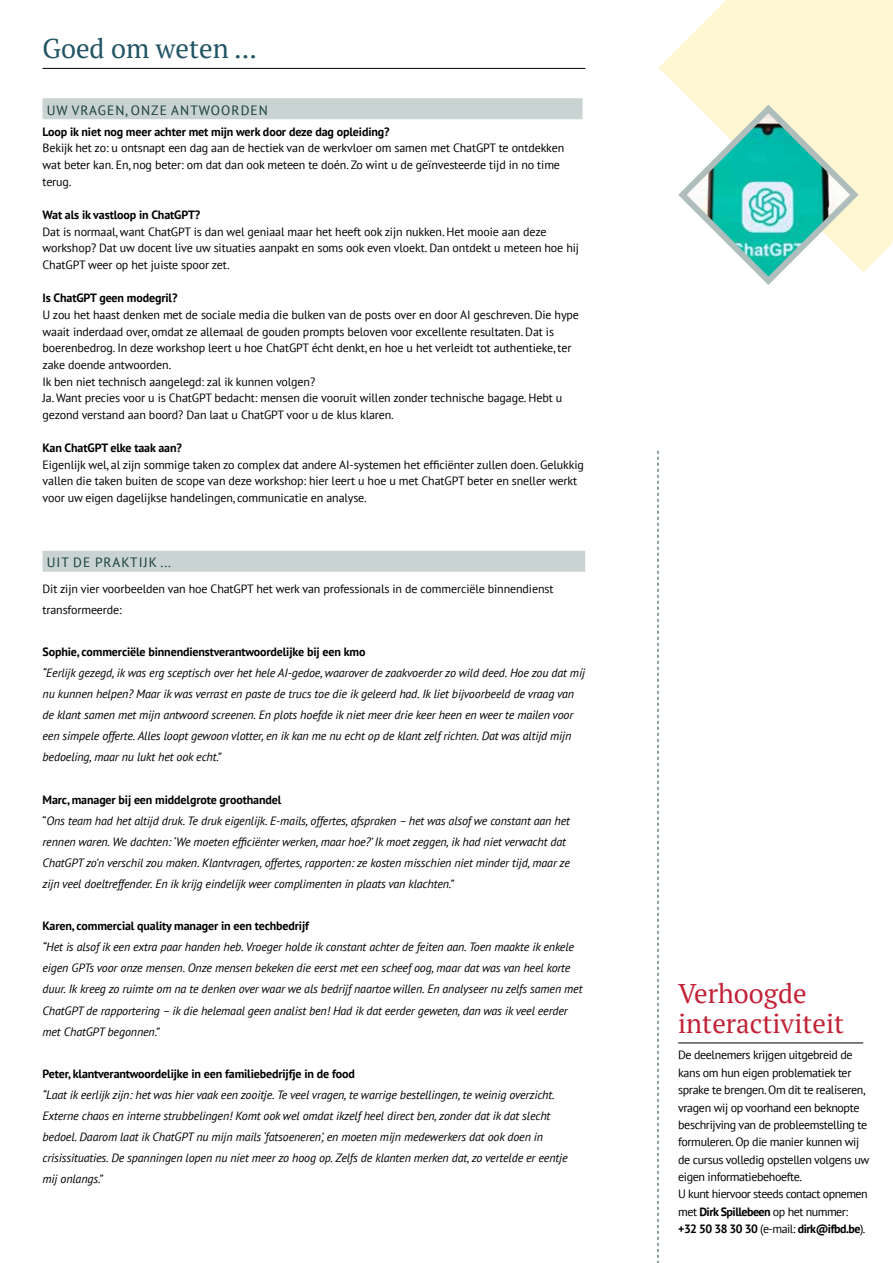
<style>
.page{position:relative;width:893px;height:1263px;background:#fff}
.page>*{position:absolute;margin:0;border:0;box-sizing:border-box;transform-origin:0 0}
.t1{font:27px/30px "PT Serif";color:#c12337}
.t2{font:27px "PT Serif";color:#215464}
.t3{font:13.5px "PT Sans";letter-spacing:.08em;color:#173d3a}
.t4{font:italic 12px/21.1px "PT Sans";letter-spacing:-.01em;color:#000}
.t5{font:12px/16.6px "PT Sans";letter-spacing:-.01em;color:#000}
.t6{font:12px/17.4px "PT Sans";letter-spacing:-.03em;color:#000}
.t7{font:700 12px "PT Sans";letter-spacing:-.01em;color:#000}
.s1{font-weight:700;font-style:normal}
.s2{font-style:normal}
.s3{font-weight:700}
</style>
<div class="page">
<svg style="left:658px;top:0;width:235px;height:272px;fill:#fff6d2"></svg>
<hr style="left:43px;top:68px;width:542px;height:1px;background:#000">
<svg style="left:658px;top:451px;width:1px;height:812px"></svg>
<hr style="left:678px;top:1042px;width:185px;height:1px;background:#000">
<svg style="left:674px;top:100px;width:189px;height:185px"></svg>
<div style="left:43px;top:98px;width:540px;height:21px;background:#c9d3d2"></div>
<div style="left:43px;top:551px;width:542px;height:21px;background:#c9d3d2"></div>
<h1 class="t2" style="left:43px;top:31px;width:216px">Goed om weten ...</h1>
<p class="t3" style="left:47px;top:101px;width:223px">UW VRAGEN, ONZE ANTWOORDEN</p>
<p class="t7" style="left:43px;top:123px;width:349px">Loop ik niet nog meer achter met mijn werk door deze dag opleiding?</p>
<p class="t5" style="left:43px;top:139px;width:523px">Bekijk het zo: u ontsnapt een dag aan de hectiek van de werkvloer om samen met ChatGPT te ontdekken wat beter kan. En, nog beter: om dat dan ook meteen te doén. Zo wint u de geïnvesteerde tijd in no time terug.</p>
<p class="t7" style="left:43px;top:207px;width:159px">Wat als ik vastloop in ChatGPT?</p>
<p class="t5" style="left:43px;top:223px;width:538px">Dat is normaal, want ChatGPT is dan wel geniaal maar het heeft ook zijn nukken. Het mooie aan deze workshop? Dat uw docent live uw situaties aanpakt en soms ook even vloekt. Dan ontdekt u meteen hoe hij<br>ChatGPT weer op het juiste spoor zet.</p>
<p class="t7" style="left:43px;top:290px;width:136px">Is ChatGPT geen modegril?</p>
<p class="t5" style="left:43px;top:306px;width:538px">U zou het haast denken met de sociale media die bulken van de posts over en door AI geschreven. Die hype waait inderdaad over, omdat ze allemaal de gouden prompts beloven voor excellente resultaten. Dat is boerenbedrog. In deze workshop leert u hoe ChatGPT écht denkt, en hoe u het verleidt tot authentieke, ter zake doende antwoorden.<br>Ik ben niet technisch aangelegd: zal ik kunnen volgen?<br>Ja. Want precies voor u is ChatGPT bedacht: mensen die vooruit willen zonder technische bagage. Hebt u gezond verstand aan boord? Dan laat u ChatGPT voor u de klus klaren.</p>
<p class="t7" style="left:43px;top:440px;width:141px">Kan ChatGPT elke taak aan?</p>
<p class="t5" style="left:43px;top:456px;width:543px">Eigenlijk wel, al zijn sommige taken zo complex dat andere AI-systemen het efficiënter zullen doen. Gelukkig vallen die taken buiten de scope van deze workshop: hier leert u hoe u met ChatGPT beter en sneller werkt voor uw eigen dagelijkse handelingen, communicatie en analyse.</p>
<p class="t3" style="left:47px;top:554px;width:126px">UIT DE PRAKTIJK ...</p>
<p class="t5" style="left:43px;top:577px;width:512px;line-height:21.1px">Dit zijn vier voorbeelden van hoe ChatGPT het werk van professionals in de commerciële binnendienst transformeerde:</p>
<p class="t7" style="left:43px;top:644px;width:324px">Sophie, commerciële binnendienstverantwoordelijke bij een kmo</p>
<p class="t4" style="left:43px;top:662px;width:544px">“Eerlijk gezegd, ik was erg sceptisch over het hele AI-gedoe, waarover de zaakvoerder zo wild deed. Hoe zou dat míj nu kunnen helpen? Maar ik was verrast en paste de trucs toe die ik geleerd had. Ik liet bijvoorbeeld de vraag van de klant samen met mijn antwoord screenen. En plots hoefde ik niet meer drie keer heen en weer te mailen voor een simpele offerte. Alles loopt gewoon vlotter, en ik kan me nu echt op de klant zelf richten. Dat was altijd mijn bedoeling, maar nu lukt het ook echt.”</p>
<p class="t4" style="left:43px;top:788px;width:529px"><span class="s1">Marc, manager bij een middelgrote groothandel<br></span><span class="s2">“</span>Ons team had het altijd druk. Te druk eigenlijk. E-mails, offertes, afspraken – het was alsof we constant aan het rennen waren. We dachten: ‘We moeten efficiënter werken, maar hoe?’ Ik moet zeggen, ik had niet verwacht dat ChatGPT zo’n verschil zou maken. Klantvragen, offertes, rapporten: ze kosten misschien niet minder tijd, maar ze zijn veel doeltreffender. En ik krijg eindelijk weer complimenten in plaats van klachten.”</p>
<p class="t7" style="left:43px;top:918px;width:268px">Karen, commercial quality manager in een techbedrijf</p>
<p class="t4" style="left:43px;top:936px;width:541px">“Het is alsof ik een extra paar handen heb. Vroeger holde ik constant achter de feiten aan. Toen maakte ik enkele eigen GPTs voor onze mensen. Onze mensen bekeken die eerst met een scheef oog, maar dat was van heel korte duur. Ik kreeg zo ruimte om na te denken over waar we als bedrijf naartoe willen. En analyseer nu zelfs samen met ChatGPT de rapportering – ik die helemaal geen analist ben! Had ik dat eerder geweten, dan was ik veel eerder met ChatGPT begonnen.”</p>
<p class="t7" style="left:43px;top:1065px;width:314px">Peter, klantverantwoordelijke in een familiebedrijfje in de food</p>
<p class="t4" style="left:43px;top:1084px;width:527px">“Laat ik eerlijk zijn: het was hier vaak een zooitje. Te veel vragen, te warrige bestellingen, te weinig overzicht.<br>Externe chaos en interne strubbelingen! Komt ook wel omdat ikzelf heel direct ben, zonder dat ik dat slecht bedoel. Daarom laat ik ChatGPT nu mijn mails ‘fatsoeneren’, en moeten mijn medewerkers dat ook doen in crisissituaties. De spanningen lopen nu niet meer zo hoog op. Zelfs de klanten merken dat, zo vertelde er eentje mij onlangs.”</p>
<h1 class="t1" style="left:678px;top:978px;width:168px">Verhoogde interactiviteit</h1>
<p class="t6" style="left:678px;top:1046px;width:193px">De deelnemers krijgen uitgebreid de kans om hun eigen problematiek ter sprake te brengen. Om dit te realiseren, vragen wij op voorhand een beknopte beschrijving van de probleemstelling te formuleren. Op die manier kunnen wij de cursus volledig opstellen volgens uw eigen informatiebehoefte.<br>U kunt hiervoor steeds contact opnemen met <span class="s3">Dirk Spillebeen</span> op het nummer: <span class="s3">+32 50 38 30 30</span> (e-mail: <span class="s3">dirk@ifbd.be</span>).</p>
</div>
